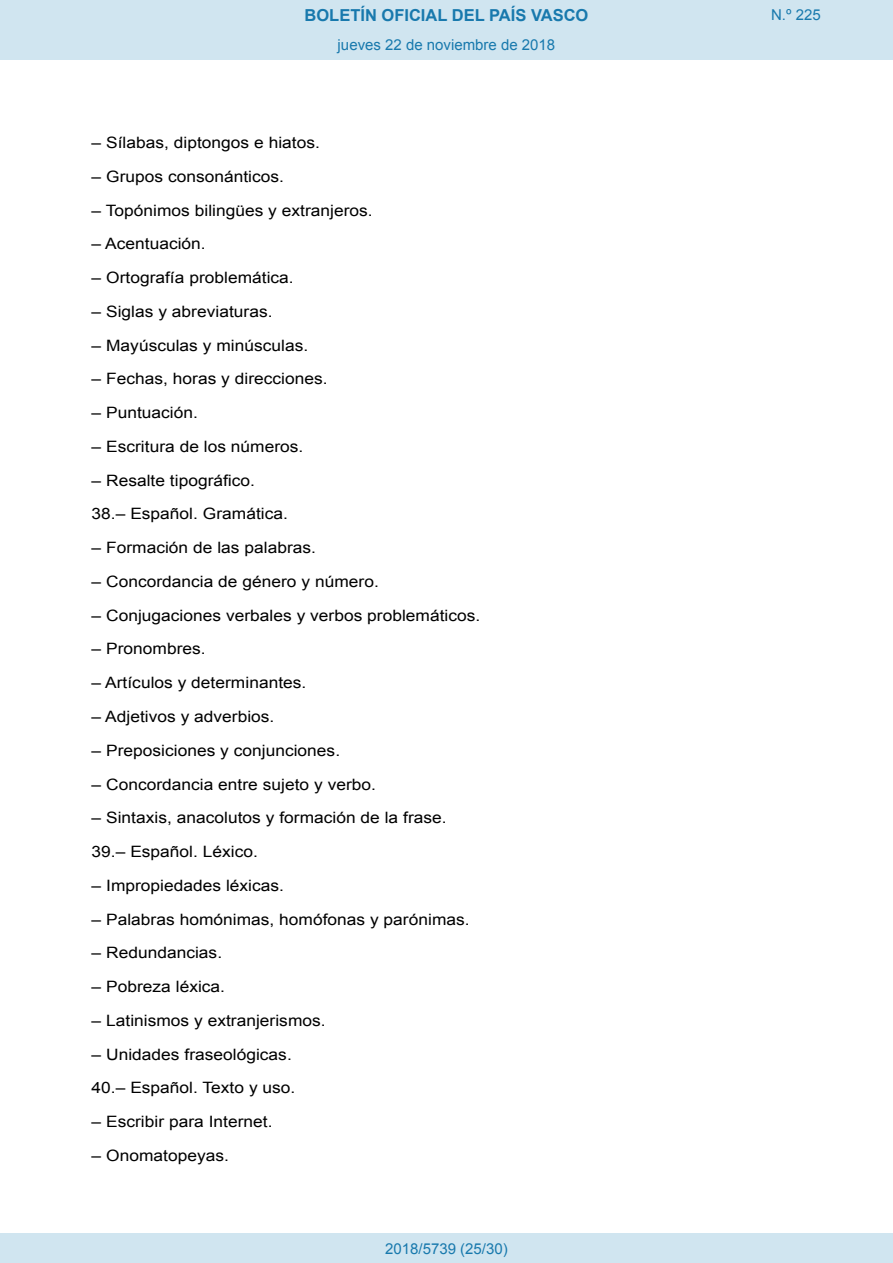
<style>
.page{position:relative;width:893px;height:1263px;background:#fff}
.page>*{position:absolute;margin:0;border:0;box-sizing:border-box;transform-origin:0 0}
.t1{font:700 16.5px "Arial";color:#1879ad}
.BOPVDetalle{font:15.6px "Arial";color:#000;scale:1.11 1}
.Paginacion_Centro{font:15px "Arial";color:#1879ad}
</style>
<div class="page">
<div style="left:0;top:0;width:893px;height:60px;background:#d0e5f0"></div>
<div style="left:0;top:1233px;width:893px;height:30px;background:#d0e5f0"></div>
<p class="t1" style="left:305px;top:4px;width:285px">BOLETÍN OFICIAL DEL PAÍS VASCO</p>
<p class="Paginacion_Centro" style="left:338px;top:35px;width:219px">jueves 22 de noviembre de 2018</p>
<p class="BOPVDetalle" style="left:92px;top:132px;width:207px">– Sílabas, diptongos e hiatos.</p>
<p class="BOPVDetalle" style="left:92px;top:166px;width:175px">– Grupos consonánticos.</p>
<p class="BOPVDetalle" style="left:92px;top:200px;width:255px">– Topónimos bilingües y extranjeros.</p>
<p class="BOPVDetalle" style="left:92px;top:234px;width:104px">– Acentuación.</p>
<p class="BOPVDetalle" style="left:92px;top:267px;width:184px">– Ortografía problemática.</p>
<p class="BOPVDetalle" style="left:92px;top:301px;width:164px">– Siglas y abreviaturas.</p>
<p class="BOPVDetalle" style="left:92px;top:335px;width:197px">– Mayúsculas y minúsculas.</p>
<p class="BOPVDetalle" style="left:92px;top:369px;width:214px">– Fechas, horas y direcciones.</p>
<p class="BOPVDetalle" style="left:92px;top:402px;width:97px">– Puntuación.</p>
<p class="BOPVDetalle" style="left:92px;top:436px;width:192px">– Escritura de los números.</p>
<p class="BOPVDetalle" style="left:92px;top:470px;width:149px">– Resalte tipográfico.</p>
<p class="BOPVDetalle" style="left:92px;top:504px;width:178px">38.– Español. Gramática.</p>
<p class="BOPVDetalle" style="left:92px;top:537px;width:204px">– Formación de las palabras.</p>
<p class="BOPVDetalle" style="left:92px;top:571px;width:260px">– Concordancia de género y número.</p>
<p class="BOPVDetalle" style="left:92px;top:605px;width:352px">– Conjugaciones verbales y verbos problemáticos.</p>
<p class="BOPVDetalle" style="left:92px;top:639px;width:104px">– Pronombres.</p>
<p class="BOPVDetalle" style="left:92px;top:672px;width:195px">– Artículos y determinantes.</p>
<p class="BOPVDetalle" style="left:92px;top:706px;width:166px">– Adjetivos y adverbios.</p>
<p class="BOPVDetalle" style="left:92px;top:740px;width:225px">– Preposiciones y conjunciones.</p>
<p class="BOPVDetalle" style="left:92px;top:774px;width:258px">– Concordancia entre sujeto y verbo.</p>
<p class="BOPVDetalle" style="left:92px;top:808px;width:321px">– Sintaxis, anacolutos y formación de la frase.</p>
<p class="BOPVDetalle" style="left:92px;top:841px;width:151px">39.– Español. Léxico.</p>
<p class="BOPVDetalle" style="left:92px;top:875px;width:175px">– Impropiedades léxicas.</p>
<p class="BOPVDetalle" style="left:92px;top:909px;width:342px">– Palabras homónimas, homófonas y parónimas.</p>
<p class="BOPVDetalle" style="left:92px;top:943px;width:119px">– Redundancias.</p>
<p class="BOPVDetalle" style="left:92px;top:976px;width:122px">– Pobreza léxica.</p>
<p class="BOPVDetalle" style="left:92px;top:1010px;width:212px">– Latinismos y extranjerismos.</p>
<p class="BOPVDetalle" style="left:92px;top:1044px;width:182px">– Unidades fraseológicas.</p>
<p class="BOPVDetalle" style="left:92px;top:1078px;width:185px">40.– Español. Texto y uso.</p>
<p class="BOPVDetalle" style="left:92px;top:1111px;width:164px">– Escribir para Internet.</p>
<p class="BOPVDetalle" style="left:92px;top:1145px;width:125px">– Onomatopeyas.</p>
<p class="Paginacion_Centro" style="left:385px;top:1238px;width:124px">2018/5739 (25/30)</p>
<p class="Paginacion_Centro" style="left:771px;top:5px;width:51px">N.º 225</p>
</div>
